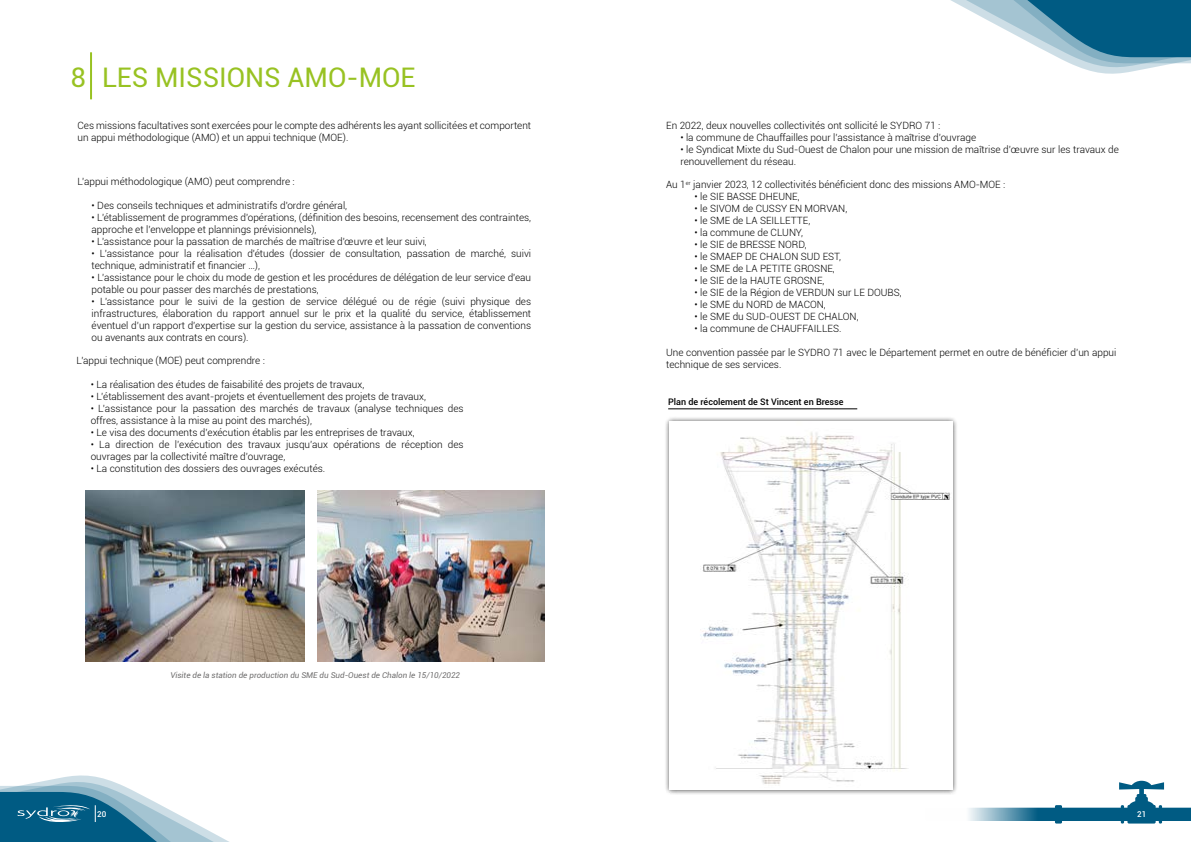
<style>
.page{position:relative;width:1191px;height:842px;background:#fff}
.page>*{position:absolute;margin:0;border:0;box-sizing:border-box;transform-origin:0 0}
.t1{font:27px "Roboto";color:#98c222}
.t2{font:300 10px/12px "Roboto";color:#000}
.t3{font:500 9px "Roboto";color:#000}
.t4{font:italic 8px "Roboto";color:#706f6f}
.t5{font:500 8px "Roboto";color:#fff}
</style>
<div class="page">
<svg style="left:951px;top:0;width:240px;height:74px"></svg>
<svg style="left:969px;top:781px;width:222px;height:42px"></svg>
<svg style="left:0;top:775px;width:229px;height:67px"></svg>
<img style="left:86px;top:491px;width:219px;height:170px">
<img style="left:317px;top:491px;width:227px;height:170px">
<hr style="left:90px;top:52px;width:2px;height:47px;background:#98c222">
<div style="left:664px;top:416px;width:293px;height:379px;background:#000;opacity:.75"></div>
<img style="left:669px;top:422px;width:283px;height:368px">
<hr style="left:668px;top:408px;width:189px;height:1px;background:#000">
<h1 class="t1" style="left:71px;top:59px;width:346px">8 LES MISSIONS AMO-MOE</h1>
<p class="t2" style="left:77px;top:119px;width:455px">Ces missions facultatives sont exercées pour le compte des adhérents les ayant sollicitées et comportent un appui méthodologique (AMO) et un appui technique (MOE).</p>
<p class="t2" style="left:77px;top:175px;width:219px">L'appui méthodologique (AMO) peut comprendre :</p>
<p class="t2" style="left:92px;top:199px;width:257px">• Des conseils techniques et administratifs d'ordre général,</p>
<p class="t2" style="left:92px;top:211px;width:441px">• L'établissement de programmes d'opérations, (définition des besoins, recensement des contraintes, approche et l’enveloppe et plannings prévisionnels),</p>
<p class="t2" style="left:92px;top:235px;width:337px">• L'assistance pour la passation de marchés de maîtrise d'œuvre et leur suivi,</p>
<p class="t2" style="left:92px;top:247px;width:441px">• L’assistance pour la réalisation d'études (dossier de consultation, passation de marché, suivi technique, administratif et financier …),</p>
<p class="t2" style="left:92px;top:271px;width:441px">• L'assistance pour le choix du mode de gestion et les procédures de délégation de leur service d'eau potable ou pour passer des marchés de prestations,</p>
<p class="t2" style="left:92px;top:295px;width:441px;text-align:justify">• L'assistance pour le suivi de la gestion de service délégué ou de régie (suivi physique des infrastructures, élaboration du rapport annuel sur le prix et la qualité du service, établissement éventuel d’un rapport d’expertise sur la gestion du service, assistance à la passation de conventions ou avenants aux contrats en cours).</p>
<p class="t2" style="left:76px;top:354px;width:190px">L'appui technique (MOE) peut comprendre :</p>
<p class="t2" style="left:91px;top:378px;width:275px">• La réalisation des études de faisabilité des projets de travaux,</p>
<p class="t2" style="left:91px;top:390px;width:337px">• L’établissement des avant-projets et éventuellement des projets de travaux,</p>
<p class="t2" style="left:91px;top:402px;width:374px">• L’assistance pour la passation des marchés de travaux (analyse techniques des offres, assistance à la mise au point des marchés),</p>
<p class="t2" style="left:91px;top:426px;width:325px">• Le visa des documents d’exécution établis par les entreprises de travaux,</p>
<p class="t2" style="left:91px;top:438px;width:374px">• La direction de l’exécution des travaux jusqu’aux opérations de réception des ouvrages par la collectivité maître d’ouvrage,</p>
<p class="t2" style="left:91px;top:462px;width:236px">• La constitution des dossiers des ouvrages exécutés.</p>
<p class="t4" style="left:170px;top:669px;width:291px">Visite de la station de production du SME du Sud-Ouest de Chalon le 15/10/2022</p>
<p class="t2" style="left:666px;top:119px;width:276px">En 2022, deux nouvelles collectivités ont sollicité le SYDRO 71 :</p>
<p class="t2" style="left:680px;top:131px;width:297px">• la commune de Chauffailles pour l’assistance à maîtrise d’ouvrage</p>
<p class="t2" style="left:680px;top:143px;width:440px">• le Syndicat Mixte du Sud-Ouest de Chalon pour une mission de maîtrise d’œuvre sur les travaux de renouvellement du réseau.</p>
<p class="t2" style="left:666px;top:178px;width:341px">Au 1<sup>er</sup> janvier 2023, 12 collectivités bénéficient donc des missions AMO-MOE :</p>
<p class="t2" style="left:694px;top:190px;width:106px">• le SIE BASSE DHEUNE,</p>
<p class="t2" style="left:694px;top:202px;width:154px">• le SIVOM de CUSSY EN MORVAN,</p>
<p class="t2" style="left:694px;top:214px;width:117px">• le SME de LA SEILLETTE,</p>
<p class="t2" style="left:694px;top:226px;width:110px">• la commune de CLUNY,</p>
<p class="t2" style="left:694px;top:238px;width:114px">• le SIE de BRESSE NORD,</p>
<p class="t2" style="left:694px;top:250px;width:148px">• le SMAEP DE CHALON SUD EST,</p>
<p class="t2" style="left:694px;top:262px;width:142px">• le SME de LA PETITE GROSNE,</p>
<p class="t2" style="left:694px;top:274px;width:131px">• le SIE de la HAUTE GROSNE,</p>
<p class="t2" style="left:694px;top:286px;width:208px">• le SIE de la Région de VERDUN sur LE DOUBS,</p>
<p class="t2" style="left:694px;top:298px;width:133px">• le SME du NORD de MACON,</p>
<p class="t2" style="left:694px;top:310px;width:165px">• le SME du SUD-OUEST DE CHALON,</p>
<p class="t2" style="left:694px;top:322px;width:148px">• la commune de CHAUFFAILLES.</p>
<p class="t2" style="left:666px;top:346px;width:452px">Une convention passée par le SYDRO 71 avec le Département permet en outre de bénéficier d’un appui technique de ses services.</p>
<p class="t3" style="left:668px;top:395px;width:177px">Plan de récolement de St Vincent en Bresse</p>
<p class="t5" style="left:97px;top:808px;width:11px">20</p>
<p class="t5" style="left:1137px;top:809px;width:11px">21</p>
</div>
